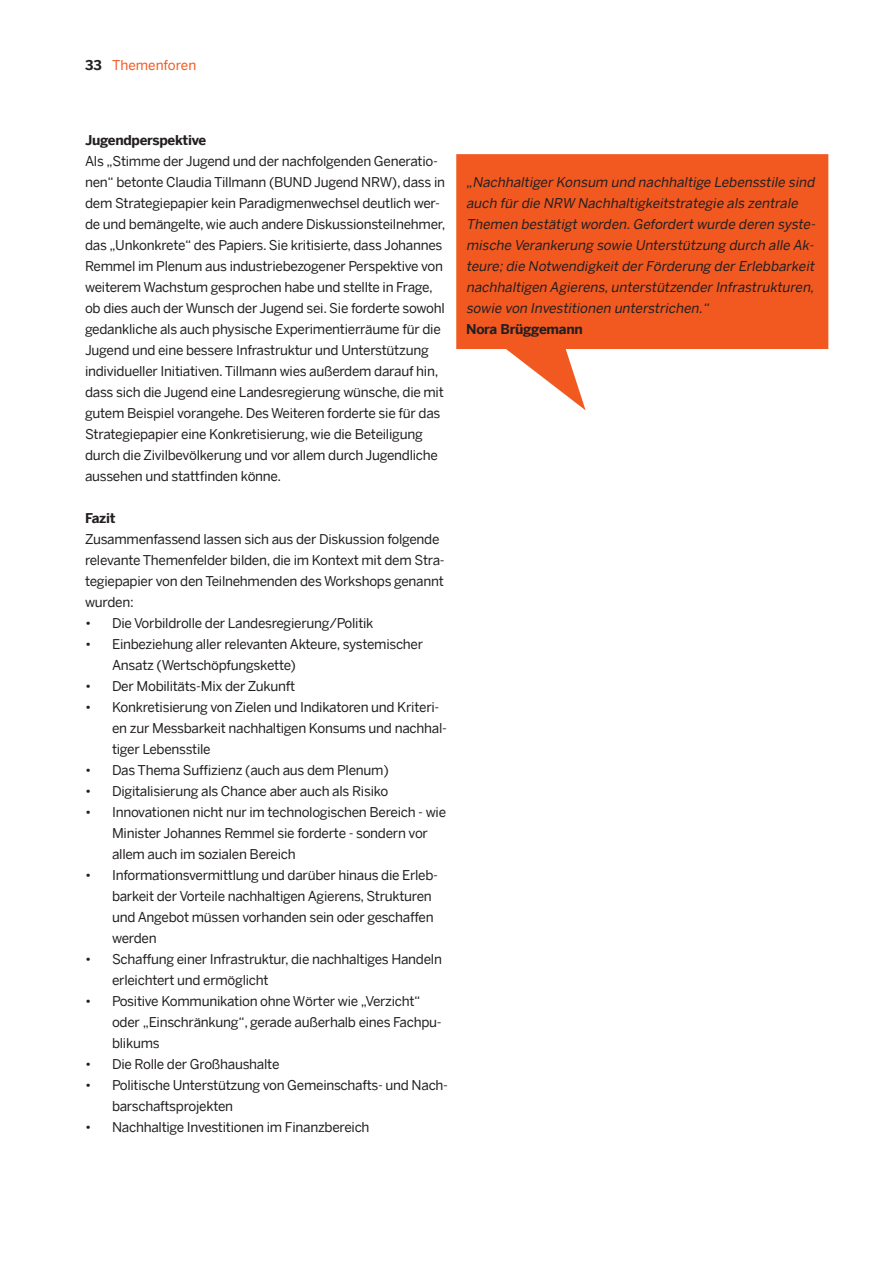
<style>
.page{position:relative;width:893px;height:1263px;background:#fff}
.page>*{position:absolute;margin:0;border:0;box-sizing:border-box;transform-origin:0 0}
.t1{font:13.5px/21px "Benton Sans";letter-spacing:-.02em;color:#231f20}
.t2{font:italic 13.5px/21px "Benton Sans";color:#231f20}
.t3{font:700 13.5px "Benton Sans";letter-spacing:-.02em;color:#231f20}
.t4{font:13.5px "Benton Sans";color:#f15921}
.s1{font-weight:700;color:#231f20}
</style>
<div class="page">
<svg style="left:456px;top:154px;width:372px;height:256px;fill:#f15921"></svg>
<p class="t4" style="left:85px;top:57px;width:113px"><span class="s1">33</span> Themenforen</p>
<p class="t3" style="left:85px;top:132px;width:123px">Jugendperspektive</p>
<p class="t1" style="left:85px;top:150px;width:362px">Als „Stimme der Jugend und der nachfolgenden Generatio&shy;nen“ betonte Claudia Tillmann (BUND Jugend NRW), dass in dem Strategiepapier kein Paradigmenwechsel deutlich wer&shy;de und bemängelte, wie auch andere Diskussionsteilnehmer, das „Unkonkrete“ des Papiers. Sie kritisierte, dass Johannes Remmel im Plenum aus industriebezogener Perspektive von weiterem Wachstum gesprochen habe und stellte in Frage, ob dies auch der Wunsch der Jugend sei. Sie forderte sowohl gedankliche als auch physische Experimentierräume für die Jugend und eine bessere Infrastruktur und Unterstützung individueller Initiativen. Tillmann wies außerdem darauf hin, dass sich die Jugend eine Landesregierung wünsche, die mit gutem Beispiel vorangehe. Des Weiteren forderte sie für das Strategiepapier eine Konkretisierung, wie die Beteiligung durch die Zivilbevölkerung und vor allem durch Jugendliche aussehen und stattfinden könne.</p>
<p class="t3" style="left:85px;top:510px;width:32px">Fazit</p>
<p class="t1" style="left:85px;top:528px;width:361px">Zusammenfassend lassen sich aus der Diskussion folgende relevante Themenfelder bilden, die im Kontext mit dem Stra&shy;tegiepapier von den Teilnehmenden des Workshops genannt wurden:</p>
<p class="t1" style="left:85px;top:612px;width:290px">• Die Vorbildrolle der Landesregierung/Politik</p>
<p class="t1" style="left:112px;top:633px;width:313px;text-indent:-27px">• Einbeziehung aller relevanten Akteure, systemischer<br>Ansatz (Wertschöpfungskette)</p>
<p class="t1" style="left:85px;top:675px;width:212px">• Der Mobilitäts-Mix der Zukunft</p>
<p class="t1" style="left:112px;top:696px;width:336px;text-indent:-27px">• Konkretisierung von Zielen und Indikatoren und Kriteri&shy;en zur Messbarkeit nachhaltigen Konsums und nachhal&shy;tiger Lebensstile</p>
<p class="t1" style="left:85px;top:759px;width:305px">• Das Thema Suffizienz (auch aus dem Plenum)</p>
<p class="t1" style="left:85px;top:780px;width:305px">• Digitalisierung als Chance aber auch als Risiko</p>
<p class="t1" style="left:112px;top:801px;width:336px;text-indent:-27px">• Innovationen nicht nur im technologischen Bereich - wie<br>Minister Johannes Remmel sie forderte - sondern vor allem auch im sozialen Bereich</p>
<p class="t1" style="left:112px;top:864px;width:327px;text-indent:-27px">• Informationsvermittlung und darüber hinaus die Erleb&shy;barkeit der Vorteile nachhaltigen Agierens, Strukturen und Angebot müssen vorhanden sein oder geschaffen werden</p>
<p class="t1" style="left:112px;top:948px;width:331px;text-indent:-27px">• Schaffung einer Infrastruktur, die nachhaltiges Handeln erleichtert und ermöglicht</p>
<p class="t1" style="left:112px;top:990px;width:331px;text-indent:-27px">• Positive Kommunikation ohne Wörter wie „Verzicht“ oder „Einschränkung“, gerade außerhalb eines Fachpu&shy;blikums</p>
<p class="t1" style="left:85px;top:1053px;width:196px">• Die Rolle der Großhaushalte</p>
<p class="t1" style="left:112px;top:1074px;width:338px;text-indent:-27px">• Politische Unterstützung von Gemeinschafts- und Nach&shy;barschaftsprojekten</p>
<p class="t1" style="left:85px;top:1116px;width:286px">• Nachhaltige Investitionen im Finanzbereich</p>
<p class="t2" style="left:466px;top:171px;width:353px">„Nachhaltiger Konsum und nachhaltige Lebensstile sind auch für die NRW Nachhaltigkeitstrategie als zentrale Themen bestätigtworden.Gefordertwurde deren syste&shy;mische Verankerung sowie Unterstützung durch alle Ak&shy;teure;die Notwendigkeitder Förderung der Erlebbarkeit nachhaltigen Agierens,unterstützender Infrastrukturen, sowie von Investitionen unterstrichen.“</p>
<p class="t3" style="left:466px;top:321px;width:118px">Nora Brüggemann</p>
</div>
